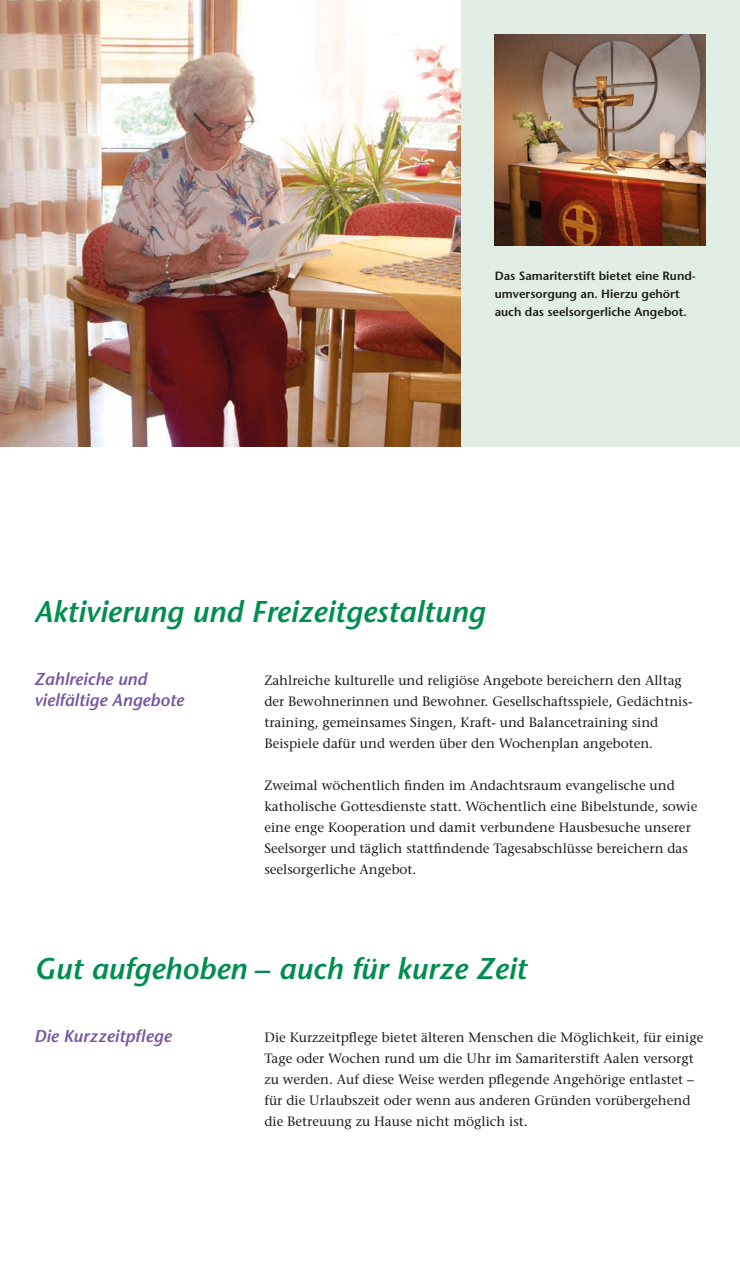
<style>
.page{position:relative;width:740px;height:1263px;background:#fff}
.page>*{position:absolute;margin:0;border:0;box-sizing:border-box;transform-origin:0 0}
.t1{font:italic 600 30px "Stone Sans Std";color:#008e4e}
.t2{font:italic 600 17.25px/21px "Stone Sans Std";color:#7758a1}
.t3{font:500 13.5px/21px "Stone Serif Std";color:#1d1d1b}
.t4{font:600 12px/18px "Stone Sans Std";color:#1d1d1b}
</style>
<div class="page">
<div style="left:258px;top:0;width:482px;height:446px;background:#e1eee5"></div>
<img style="left:0;top:0;width:461px;height:446px">
<img style="left:495px;top:34px;width:211px;height:211px">
<p class="t4" style="left:495px;top:266px;width:203px">Das Samariterstift bietet eine Rund&shy;umversorgung an. Hierzu gehört auch das seelsorgerliche Angebot.</p>
<h1 class="t1" style="left:34px;top:593px;width:453px">Aktivierung und Freizeitgestaltung</h1>
<p class="t2" style="left:34px;top:668px;width:151px">Zahlreiche und vielfältige Angebote</p>
<p class="t3" style="left:264px;top:670px;width:430px">Zahlreiche kulturelle und religiöse Angebote bereichern den Alltag der Bewohnerinnen und Bewohner. Gesellschaftsspiele, Gedächtnis&shy;training, gemeinsames Singen, Kraft- und Balancetraining sind Beispiele dafür und werden über den Wochenplan angeboten.</p>
<p class="t3" style="left:264px;top:775px;width:435px">Zweimal wöchentlich finden im Andachtsraum evangelische und katholische Gottesdienste statt. Wöchentlich eine Bibelstunde, sowie eine enge Kooperation und damit verbundene Hausbesuche unserer Seelsorger und täglich stattfindende Tagesabschlüsse bereichern das seelsorgerliche Angebot.</p>
<h1 class="t1" style="left:34px;top:951px;width:494px">Gut aufgehoben – auch für kurze Zeit</h1>
<p class="t2" style="left:34px;top:1025px;width:139px">Die Kurzzeitpflege</p>
<p class="t3" style="left:264px;top:1027px;width:440px">Die Kurzzeitpflege bietet älteren Menschen die Möglichkeit, für einige Tage oder Wochen rund um die Uhr im Samariterstift Aalen versorgt zu werden. Auf diese Weise werden pflegende Angehörige entlastet – für die Urlaubszeit oder wenn aus anderen Gründen vorübergehend die Betreuung zu Hause nicht möglich ist.</p>
</div>
